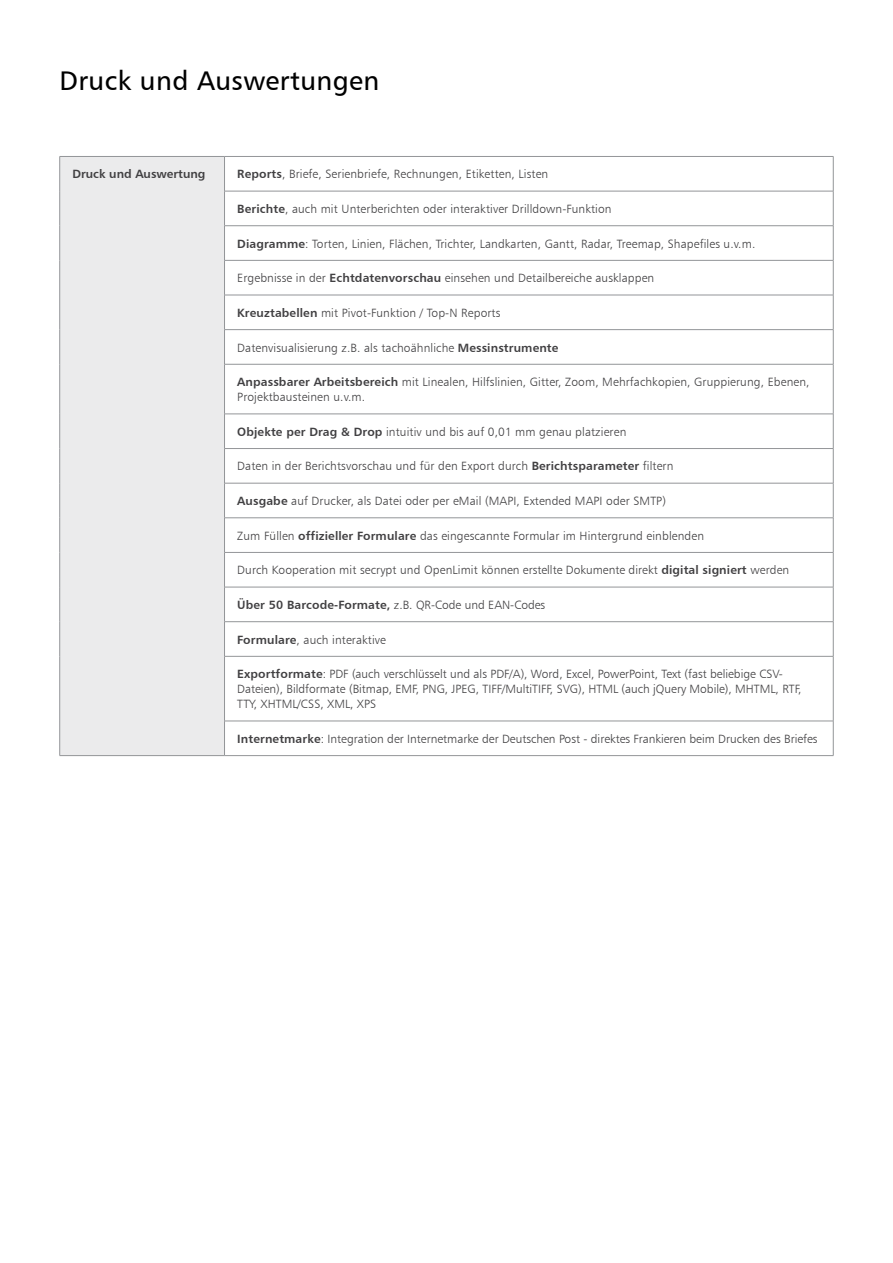
<style>
.page{position:relative;width:893px;height:1263px;background:#fff}
.page>*{position:absolute;margin:0;border:0;box-sizing:border-box;transform-origin:0 0}
.t1{font:27px "Humanist 777 BT Roman B";letter-spacing:.015em;color:#000}
.t2{font:12px/15px "Humanist 777 BT Light B";letter-spacing:.01em;color:#414042}
.t3{font:12px "Humanist 777 BT Bold B";color:#414042}
.s1{font-family:"Humanist 777 BT Bold B"}
</style>
<div class="page">
<div style="left:60px;top:156px;width:165px;height:600px;background:#ebebec"></div>
<svg style="left:225px;top:157px;width:608px;height:598px"></svg>
<hr style="left:60px;top:156px;width:165px;height:1px;background:#939598">
<hr style="left:59px;top:157px;width:1px;height:34px;background:#939598">
<hr style="left:225px;top:156px;width:608px;height:1px;background:#939598">
<hr style="left:224px;top:157px;width:1px;height:34px;background:#939598">
<hr style="left:833px;top:157px;width:1px;height:34px;background:#939598">
<hr style="left:59px;top:191px;width:1px;height:35px;background:#939598">
<hr style="left:224px;top:191px;width:609px;height:1px;background:#939598">
<hr style="left:224px;top:191px;width:1px;height:35px;background:#939598">
<hr style="left:833px;top:191px;width:1px;height:35px;background:#939598">
<hr style="left:59px;top:226px;width:1px;height:34px;background:#939598">
<hr style="left:224px;top:225px;width:609px;height:1px;background:#939598">
<hr style="left:224px;top:226px;width:1px;height:34px;background:#939598">
<hr style="left:833px;top:226px;width:1px;height:34px;background:#939598">
<hr style="left:59px;top:260px;width:1px;height:35px;background:#939598">
<hr style="left:224px;top:260px;width:609px;height:1px;background:#939598">
<hr style="left:224px;top:261px;width:1px;height:34px;background:#939598">
<hr style="left:833px;top:261px;width:1px;height:34px;background:#939598">
<hr style="left:59px;top:295px;width:1px;height:35px;background:#939598">
<hr style="left:224px;top:295px;width:609px;height:1px;background:#939598">
<hr style="left:224px;top:295px;width:1px;height:34px;background:#939598">
<hr style="left:833px;top:295px;width:1px;height:34px;background:#939598">
<hr style="left:59px;top:330px;width:1px;height:34px;background:#939598">
<hr style="left:224px;top:329px;width:609px;height:1px;background:#939598">
<hr style="left:224px;top:330px;width:1px;height:34px;background:#939598">
<hr style="left:833px;top:330px;width:1px;height:34px;background:#939598">
<hr style="left:59px;top:364px;width:1px;height:50px;background:#939598">
<hr style="left:224px;top:364px;width:609px;height:1px;background:#939598">
<hr style="left:224px;top:364px;width:1px;height:50px;background:#939598">
<hr style="left:833px;top:364px;width:1px;height:50px;background:#939598">
<hr style="left:59px;top:414px;width:1px;height:34px;background:#939598">
<hr style="left:224px;top:414px;width:609px;height:1px;background:#939598">
<hr style="left:224px;top:414px;width:1px;height:34px;background:#939598">
<hr style="left:833px;top:414px;width:1px;height:34px;background:#939598">
<hr style="left:59px;top:448px;width:1px;height:35px;background:#939598">
<hr style="left:224px;top:448px;width:609px;height:1px;background:#939598">
<hr style="left:224px;top:449px;width:1px;height:34px;background:#939598">
<hr style="left:833px;top:449px;width:1px;height:34px;background:#939598">
<hr style="left:59px;top:483px;width:1px;height:35px;background:#939598">
<hr style="left:224px;top:483px;width:609px;height:1px;background:#939598">
<hr style="left:224px;top:483px;width:1px;height:35px;background:#939598">
<hr style="left:833px;top:483px;width:1px;height:35px;background:#939598">
<hr style="left:59px;top:518px;width:1px;height:34px;background:#939598">
<hr style="left:224px;top:517px;width:609px;height:1px;background:#939598">
<hr style="left:224px;top:518px;width:1px;height:34px;background:#939598">
<hr style="left:833px;top:518px;width:1px;height:34px;background:#939598">
<hr style="left:59px;top:552px;width:1px;height:35px;background:#939598">
<hr style="left:224px;top:552px;width:609px;height:1px;background:#939598">
<hr style="left:224px;top:553px;width:1px;height:34px;background:#939598">
<hr style="left:833px;top:553px;width:1px;height:34px;background:#939598">
<hr style="left:59px;top:587px;width:1px;height:35px;background:#939598">
<hr style="left:224px;top:587px;width:609px;height:1px;background:#939598">
<hr style="left:224px;top:587px;width:1px;height:34px;background:#939598">
<hr style="left:833px;top:587px;width:1px;height:34px;background:#939598">
<hr style="left:59px;top:622px;width:1px;height:34px;background:#939598">
<hr style="left:224px;top:621px;width:609px;height:1px;background:#939598">
<hr style="left:224px;top:622px;width:1px;height:34px;background:#939598">
<hr style="left:833px;top:622px;width:1px;height:34px;background:#939598">
<hr style="left:59px;top:656px;width:1px;height:65px;background:#939598">
<hr style="left:224px;top:656px;width:609px;height:1px;background:#939598">
<hr style="left:224px;top:656px;width:1px;height:65px;background:#939598">
<hr style="left:833px;top:656px;width:1px;height:65px;background:#939598">
<hr style="left:59px;top:721px;width:1px;height:34px;background:#939598">
<hr style="left:224px;top:721px;width:609px;height:1px;background:#939598">
<hr style="left:224px;top:721px;width:1px;height:34px;background:#939598">
<hr style="left:833px;top:721px;width:1px;height:34px;background:#939598">
<hr style="left:60px;top:755px;width:165px;height:1px;background:#939598">
<hr style="left:225px;top:755px;width:608px;height:1px;background:#939598">
<h1 class="t1" style="left:60px;top:64px;width:321px">Druck und Auswertungen</h1>
<p class="t3" style="left:72px;top:167px;width:135px">Druck und Auswertung</p>
<p class="t2" style="left:237px;top:166px;width:313px"><span class="s1">Reports</span>, Briefe, Serienbriefe, Rechnungen, Etiketten, Listen</p>
<p class="t2" style="left:237px;top:201px;width:376px"><span class="s1">Berichte</span>, auch mit Unterberichten oder interaktiver Drilldown-Funktion</p>
<p class="t2" style="left:237px;top:236px;width:520px"><span class="s1">Diagramme</span>: Torten, Linien, Flächen, Trichter, Landkarten, Gantt, Radar, Treemap, Shapefiles u.v.m.</p>
<p class="t2" style="left:237px;top:270px;width:418px">Ergebnisse in der <span class="s1">Echtdatenvorschau</span> einsehen und Detailbereiche ausklappen</p>
<p class="t2" style="left:237px;top:305px;width:265px"><span class="s1">Kreuztabellen</span> mit Pivot-Funktion / Top-N Reports</p>
<p class="t2" style="left:237px;top:340px;width:323px">Datenvisualisierung z.B. als tachoähnliche <span class="s1">Messinstrumente</span></p>
<p class="t2" style="left:237px;top:374px;width:574px"><span class="s1">Anpassbarer Arbeitsbereich</span> mit Linealen, Hilfslinien, Gitter, Zoom, Mehrfachkopien, Gruppierung, Ebenen,<br>Projektbausteinen u.v.m.</p>
<p class="t2" style="left:237px;top:424px;width:391px"><span class="s1">Objekte per Drag &amp; Drop</span> intuitiv und bis auf 0,01 mm genau platzieren</p>
<p class="t2" style="left:237px;top:459px;width:438px">Daten in der Berichtsvorschau und für den Export durch <span class="s1">Berichtsparameter</span> filtern</p>
<p class="t2" style="left:237px;top:493px;width:430px"><span class="s1">Ausgabe</span> auf Drucker, als Datei oder per eMail (MAPI, Extended MAPI oder SMTP)</p>
<p class="t2" style="left:237px;top:528px;width:468px">Zum Füllen <span class="s1">offizieller Formulare</span> das eingescannte Formular im Hintergrund einblenden</p>
<p class="t2" style="left:237px;top:562px;width:554px">Durch Kooperation mit secrypt und OpenLimit können erstellte Dokumente direkt <span class="s1">digital signiert</span> werden</p>
<p class="t2" style="left:237px;top:597px;width:310px"><span class="s1">Über 50 Barcode-Formate,</span> z.B. QR-Code und EAN-Codes</p>
<p class="t2" style="left:237px;top:632px;width:150px"><span class="s1">Formulare</span>, auch interaktive</p>
<p class="t2" style="left:237px;top:666px;width:566px"><span class="s1">Exportformate</span>: PDF (auch verschlüsselt und als PDF/A), Word, Excel, PowerPoint, Text (fast beliebige CSV-<br>Dateien), Bildformate (Bitmap, EMF, PNG, JPEG, TIFF/MultiTIFF, SVG), HTML (auch jQuery Mobile), MHTML, RTF,<br>TTY, XHTML/CSS, XML, XPS</p>
<p class="t2" style="left:237px;top:731px;width:582px"><span class="s1">Internetmarke</span>: Integration der Internetmarke der Deutschen Post - direktes Frankieren beim Drucken des Briefes</p>
</div>
